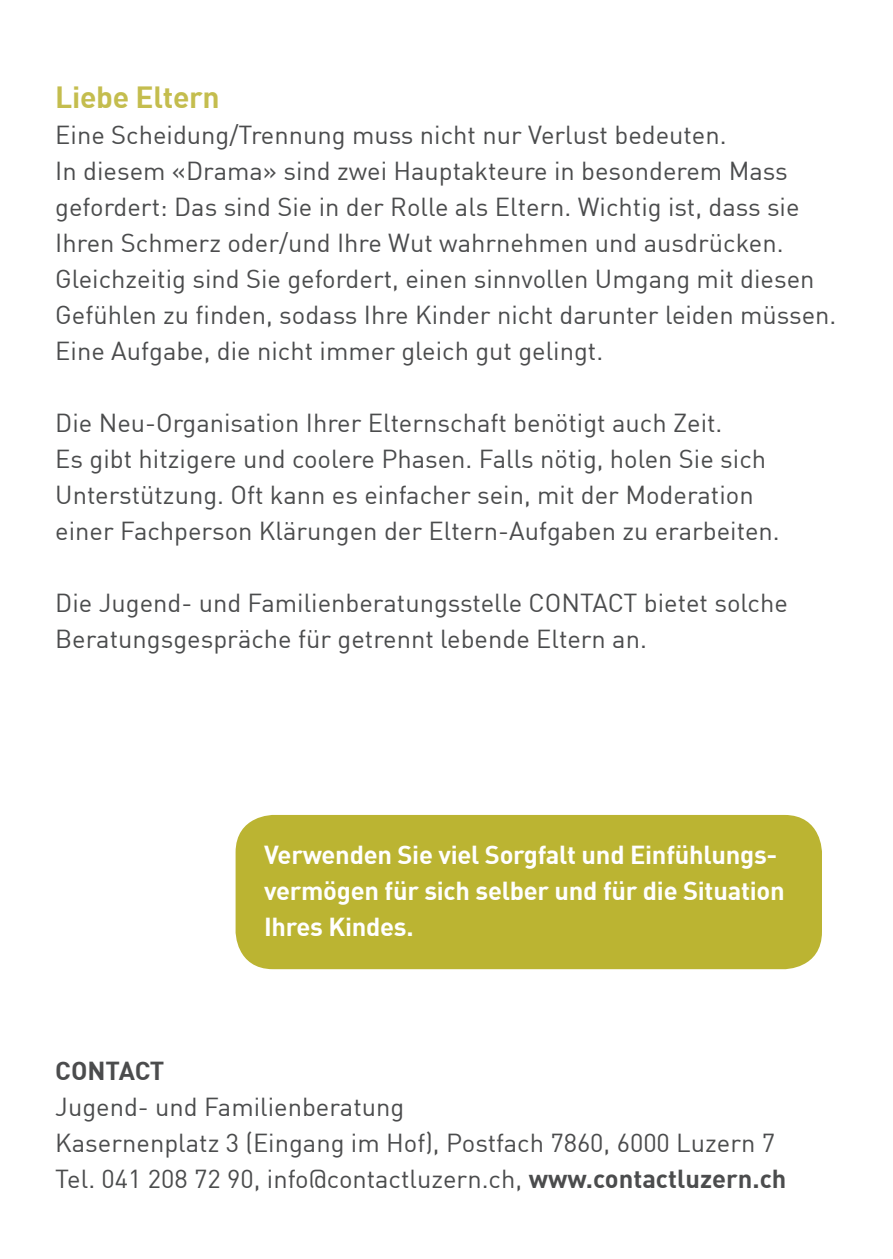
<style>
.page{position:relative;width:893px;height:1259px;background:#fff}
.page>*{position:absolute;margin:0;border:0;box-sizing:border-box;transform-origin:0 0}
.t1{font:700 30px "DIN";letter-spacing:-.01em;color:#c4bd4e}
.t2{font:25.5px/36px "DIN";color:#4b4c4d}
.t3{font:700 25.5px/36px "DIN";letter-spacing:-.01em;color:#fff}
.t4{font:700 25.5px "DIN";letter-spacing:-.005em;color:#4b4c4d}
.s1{font-weight:700}
</style>
<div class="page">
<div style="left:237px;top:816px;width:583px;height:151px;background:#bbb432;border-radius:36px"></div>
<div style="left:236px;top:815px;width:586px;height:154px;border:3px solid #bbb432;border-radius:36px"></div>
<hr style="left:892px;top:876px;width:1px;height:383px;background:#bbb432">
<p class="t1" style="left:55px;top:78px;width:166px">Liebe Eltern</p>
<p class="t2" style="left:55px;top:116px;width:783px">Eine Scheidung/Trennung muss nicht nur Verlust bedeuten.<br>In diesem «Drama» sind zwei Hauptakteure in besonderem Mass gefordert: Das sind Sie in der Rolle als Eltern. Wichtig ist, dass sie Ihren Schmerz oder/und Ihre Wut wahrnehmen und ausdrücken.<br>Gleichzeitig sind Sie gefordert, einen sinnvollen Umgang mit diesen Gefühlen zu finden, sodass Ihre Kinder nicht darunter leiden müssen.<br>Eine Aufgabe, die nicht immer gleich gut gelingt.</p>
<p class="t2" style="left:55px;top:404px;width:726px">Die Neu-Organisation Ihrer Elternschaft benötigt auch Zeit.<br>Es gibt hitzigere und coolere Phasen. Falls nötig, holen Sie sich Unterstützung. Oft kann es einfacher sein, mit der Moderation einer Fachperson Klärungen der Eltern-Aufgaben zu erarbeiten.</p>
<p class="t2" style="left:55px;top:584px;width:734px">Die Jugend- und Familienberatungsstelle CONTACT bietet solche<br>Beratungsgespräche für getrennt lebende Eltern an.</p>
<p class="t3" style="left:264px;top:836px;width:522px">Verwenden Sie viel Sorgfalt und Einfühlungs&shy;vermögen für sich selber und für die Situation<br>Ihres Kindes.</p>
<p class="t4" style="left:55px;top:1054px;width:111px">CONTACT</p>
<p class="t2" style="left:55px;top:1088px;width:733px">Jugend- und Familienberatung<br>Kasernenplatz 3 (Eingang im Hof), Postfach 7860, 6000 Luzern 7<br>Tel. 041 208 72 90, info@contactluzern.ch, <span class="s1">www.contactluzern.ch</span></p>
</div>
